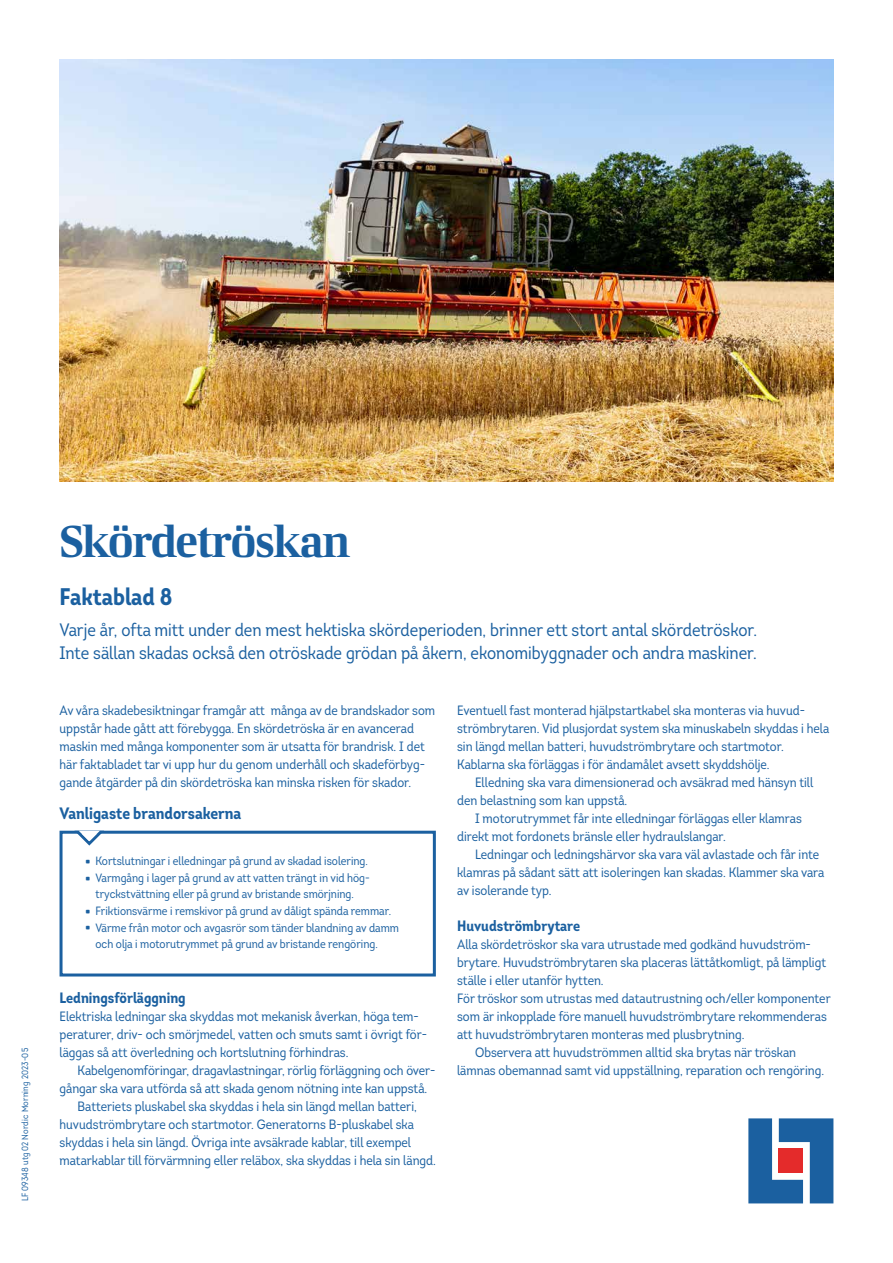
<style>
.page{position:relative;width:893px;height:1263px;background:#fff}
.page>*{position:absolute;margin:0;border:0;box-sizing:border-box;transform-origin:0 0}
.t1{font:45px "LF Rubrik 2";letter-spacing:-.04em;color:#1b60a0}
.t2{font:700 24px "Intro Cond";color:#1b60a0}
.t3{font:18px/22.5px "Intro Cond";color:#1b60a0}
.t4{font:700 16.5px "Intro Cond";color:#1b60a0}
.t5{font:700 15px "Intro Cond";color:#1b60a0}
.t6{font:13.5px/18px "Intro Cond";color:#1b60a0}
.t7{font:12px/16.5px "Intro Cond";color:#1b60a0;text-align:center}
.t8{font:9px "Intro Cond";letter-spacing:.02em;color:#1b60a0}
.s1{font-family:"LF Rubrik 2"}
</style>
<div class="page">
<img style="left:60px;top:60px;width:773px;height:421px">
<svg style="left:748px;top:1118px;width:85px;height:85px;background:#457bb0"></svg>
<div style="left:779px;top:1149px;width:24px;height:24px;background:#e42b2b"></div>
<div style="left:60px;top:831px;width:376px;height:145px;border:3px solid #1b60a0"></div>
<svg style="left:71px;top:830px;width:37px;height:16px"></svg>
<p class="t8" style="left:19px;top:1201px;width:155px;rotate:-90deg">LF 09348 utg 02 Nordic Morning 2023-05</p>
<h1 class="t1" style="left:60px;top:514px;width:293px">Skördetröskan</h1>
<h2 class="t2" style="left:60px;top:582px;width:114px">Faktablad 8</h2>
<h3 class="t3" style="left:60px;top:619px;width:699px">Varje år, ofta mitt under den mest hektiska skördeperioden, brinner ett stort antal skördetröskor.<br>Inte sällan skadas också den otröskade grödan på åkern, ekonomibyggnader och andra maskiner.</h3>
<p class="t6" style="left:60px;top:701px;width:377px">Av våra skadebesiktningar framgår att många av de brandskador som uppstår hade gått att förebygga. En skördetröska är en avancerad maskin med många komponenter som är utsatta för brandrisk. I det här faktabladet tar vi upp hur du genom underhåll och skadeförbyg&shy;gande åtgärder på din skördetröska kan minska risken för skador.</p>
<p class="t4" style="left:60px;top:802px;width:183px">Vanligaste brandorsakerna</p>
<p class="t7" style="left:86px;top:853px;width:284px"><span class="s1">•</span> Kortslutningar i elledningar på grund av skadad isolering.</p>
<p class="t7" style="left:86px;top:870px;width:285px"><span class="s1">•</span> Varmgång i lager på grund av att vatten trängt in vid hög&shy;tryckstvättning eller på grund av bristande smörjning.</p>
<p class="t7" style="left:86px;top:903px;width:307px"><span class="s1">•</span> Friktionsvärme i remskivor på grund av dåligt spända remmar.</p>
<p class="t7" style="left:95px;top:919px;width:305px;text-align:left;text-indent:-10px"><span class="s1">•</span> Värme från motor och avgasrör som tänder blandning av damm och olja i motorutrymmet på grund av bristande rengöring.</p>
<p class="t5" style="left:60px;top:988px;width:128px">Ledningsförläggning</p>
<p class="t6" style="left:60px;top:1007px;width:369px">Elektriska ledningar ska skyddas mot mekanisk åverkan, höga tem&shy;peraturer, driv- och smörjmedel, vatten och smuts samt i övrigt för&shy;läggas så att överledning och kortslutning förhindras.</p>
<p class="t6" style="left:78px;top:1061px;width:360px">Kabelgenomföringar, dragavlastningar, rörlig förläggning och över-</p>
<p class="t6" style="left:60px;top:1079px;width:369px">gångar ska vara utförda så att skada genom nötning inte kan uppstå.</p>
<p class="t6" style="left:78px;top:1097px;width:341px">Batteriets pluskabel ska skyddas i hela sin längd mellan batteri,</p>
<p class="t6" style="left:60px;top:1115px;width:356px">huvudströmbrytare och startmotor. Generatorns B-pluskabel ska</p>
<p class="t6" style="left:60px;top:1133px;width:353px">skyddas i hela sin längd. Övriga inte avsäkrade kablar, till exempel</p>
<p class="t6" style="left:60px;top:1151px;width:378px">matarkablar till förvärmning eller reläbox, ska skyddas i hela sin längd.</p>
<p class="t6" style="left:457px;top:701px;width:374px">Eventuell fast monterad hjälpstartkabel ska monteras via huvud&shy;strömbrytaren. Vid plusjordat system ska minuskabeln skyddas i hela sin längd mellan batteri, huvudströmbrytare och startmotor.<br>Kablarna ska förläggas i för ändamålet avsett skyddshölje.</p>
<p class="t6" style="left:457px;top:773px;width:358px;text-indent:18px">Elledning ska vara dimensionerad och avsäkrad med hänsyn till den belastning som kan uppstå.</p>
<p class="t6" style="left:457px;top:809px;width:346px;text-indent:18px">I motorutrymmet får inte elledningar förläggas eller klamras direkt mot fordonets bränsle eller hydraulslangar.</p>
<p class="t6" style="left:457px;top:845px;width:369px;text-indent:18px">Ledningar och ledningshärvor ska vara väl avlastade och får inte klamras på sådant sätt att isoleringen kan skadas. Klammer ska vara av isolerande typ.</p>
<p class="t5" style="left:457px;top:916px;width:125px">Huvudströmbrytare</p>
<p class="t6" style="left:457px;top:935px;width:355px">Alla skördetröskor ska vara utrustade med godkänd huvudström-</p>
<p class="t6" style="left:457px;top:953px;width:370px">brytare. Huvudströmbrytaren ska placeras lättåtkomligt, på lämpligt</p>
<p class="t6" style="left:457px;top:971px;width:148px">ställe i eller utanför hytten.</p>
<p class="t6" style="left:457px;top:989px;width:375px">För tröskor som utrustas med datautrustning och/eller komponenter</p>
<p class="t6" style="left:457px;top:1007px;width:371px">som är inkopplade före manuell huvudströmbrytare rekommenderas</p>
<p class="t6" style="left:457px;top:1025px;width:289px">att huvudströmbrytaren monteras med plusbrytning.</p>
<p class="t6" style="left:475px;top:1043px;width:323px">Observera att huvudströmmen alltid ska brytas när tröskan</p>
<p class="t6" style="left:457px;top:1061px;width:368px">lämnas obemannad samt vid uppställning, reparation och rengöring.</p>
</div>
